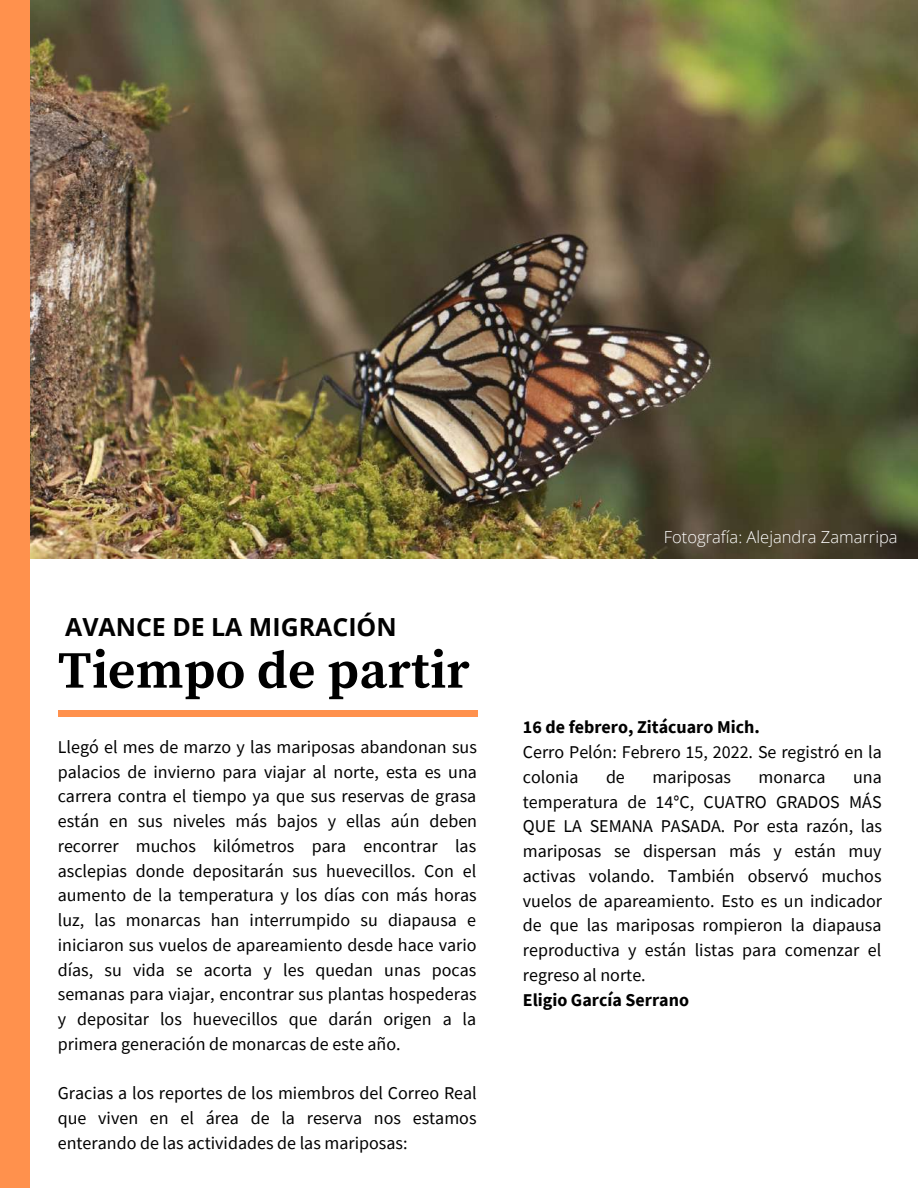
<style>
.page{position:relative;width:918px;height:1188px;background:#fff}
.page>*{position:absolute;margin:0;border:0;box-sizing:border-box;transform-origin:0 0}
.t1{font:700 52.5px "Source Serif Pro";color:#000}
.t2{font:700 24.9px "Open Sans";color:#000}
.t3{font:18px/24.8px "Source Sans Pro";color:#000;text-align:justify}
.t4{font:700 18px "Source Sans Pro";color:#000}
.t5{font:300 16.5px "Open Sans";color:#fff}
</style>
<div class="page">
<img style="left:29px;top:0;width:889px;height:559px">
<div style="left:0;top:0;width:29px;height:1188px;background:#ff914d"></div>
<div style="left:58px;top:711px;width:419px;height:5px;background:#ff914d"></div>
<h2 class="t2" style="left:65px;top:609px;width:333px">AVANCE DE LA MIGRACIÓN</h2>
<h1 class="t1" style="left:58px;top:639px;width:414px">Tiempo de partir</h1>
<p class="t3" style="left:58px;top:734px;width:421px">Llegó el mes de marzo y las mariposas abandonan sus palacios de invierno para viajar al norte, esta es una carrera contra el tiempo ya que sus reservas de grasa están en sus niveles más bajos y ellas aún deben recorrer muchos kilómetros para encontrar las asclepias donde depositarán sus huevecillos. Con el aumento de la temperatura y los días con más horas luz, las monarcas han interrumpido su diapausa e iniciaron sus vuelos de apareamiento desde hace vario días, su vida se acorta y les quedan unas pocas semanas para viajar, encontrar sus plantas hospederas y depositar los huevecillos que darán origen a la primera generación de monarcas de este año.</p>
<p class="t3" style="left:58px;top:1081px;width:421px">Gracias a los reportes de los miembros del Correo Real que viven en el área de la reserva nos estamos enterando de las actividades de las mariposas:</p>
<p class="t5" style="left:664px;top:525px;width:235px">Fotografía: Alejandra Zamarripa</p>
<p class="t4" style="left:523px;top:716px;width:238px">16 de febrero, Zitácuaro Mich.</p>
<p class="t3" style="left:523px;top:739px;width:361px">Cerro Pelón: Febrero 15, 2022. Se registró en la colonia</p>
<p class="t3" style="left:606px;top:764px;width:20px">de</p>
<p class="t3" style="left:652px;top:764px;width:80px">mariposas</p>
<p class="t3" style="left:759px;top:764px;width:69px">monarca</p>
<p class="t3" style="left:523px;top:764px;width:361px;text-indent:330px">una temperatura de 14°C, CUATRO GRADOS MÁS QUE LA SEMANA PASADA. Por esta razón, las mariposas se dispersan más y están muy activas volando. También observó muchos vuelos de apareamiento. Esto es un indicador de que las mariposas rompieron la diapausa reproductiva y están listas para comenzar el regreso al norte.</p>
<p class="t4" style="left:523px;top:988px;width:168px">Eligio García Serrano</p>
</div>
